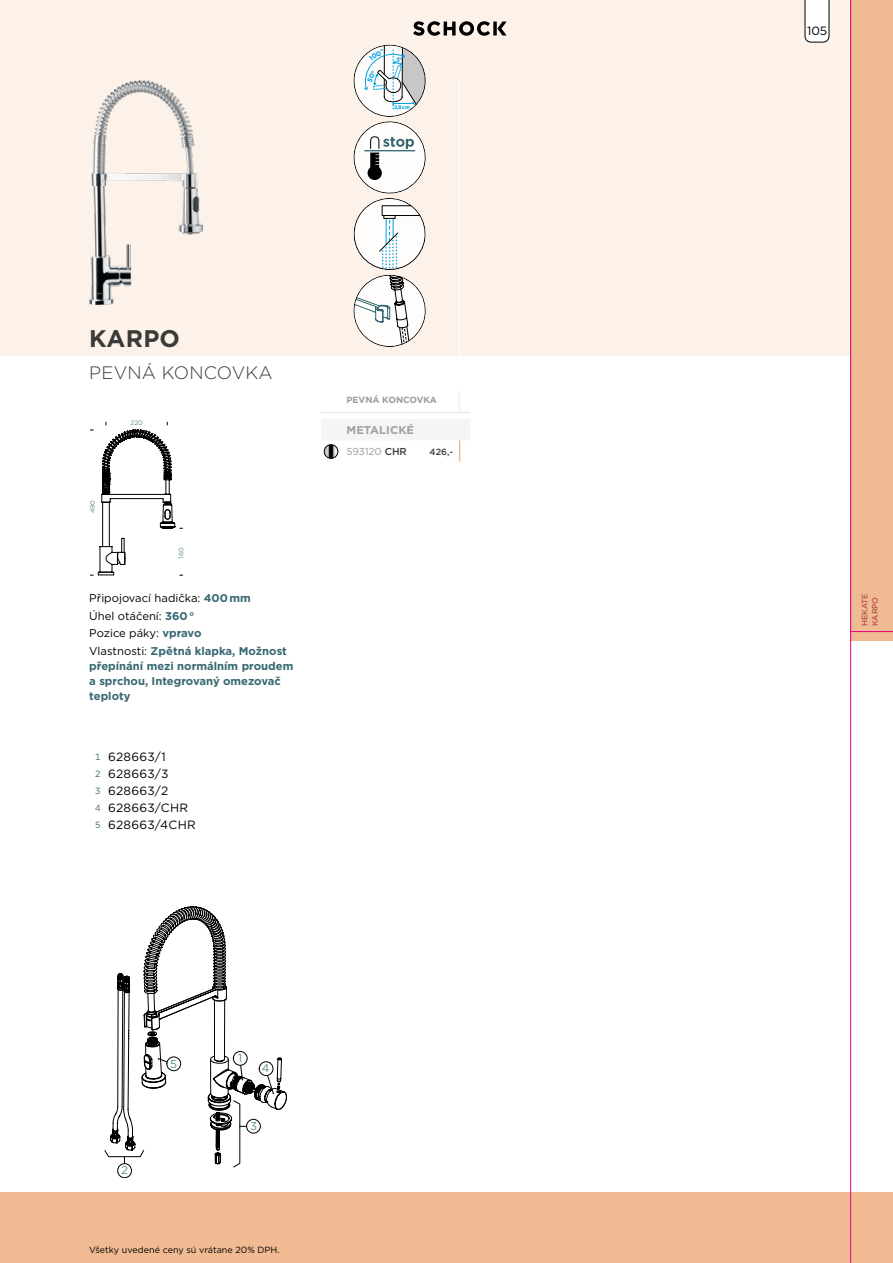
<style>
.page{position:relative;width:893px;height:1263px;background:#fff}
.page>*{position:absolute;margin:0;border:0;box-sizing:border-box;transform-origin:0 0}
.t1{font:700 24px "Gotham";letter-spacing:.01em;color:#3a3a39}
.t2{font:300 18px "Gotham";letter-spacing:.01em;color:#3a3a39}
.t3{font:12px/17px "Gotham";letter-spacing:.025em;color:#000}
.t4{font:11.4px "Gotham";color:#599074}
.t5{font:11.25px/17.5px "Gotham";color:#000}
.t6{font:700 11.25px/15px "Gotham";color:#366872}
.t7{font:700 11.25px "Gotham";color:#a2a0a0}
.t8{font:10.05px "Gotham";color:#9c9c9d}
.t9{font:9px "Gotham";color:#000}
.t10{font:700 9px "Gotham";color:#9c9c9d}
.t11{font:500 9px "Gotham";color:#3a3a39}
.t12{font:500 7.95px/10.5px "Gotham";letter-spacing:-.01em;color:#b7564c}
.t13{font:700 6.9px "Gotham";color:#00a0e4}
.t14{font:6.45px "Gotham";color:#599074}
.t15{font:700 6.15px "Gotham";color:#00a0e4}
.t16{font:700 5.1px "Gotham";color:#00a0e4}
.s1{font-weight:700;color:#366872}
.s2{font-size:9px;color:#366872}
.s3{font-weight:500;color:#3a3a39}
</style>
<div class="page">
<div style="left:0;top:1192px;width:893px;height:71px;background:#f0bb92"></div>
<div style="left:0;top:0;width:893px;height:356px;background:#fcf2e9"></div>
<hr style="left:459px;top:79px;width:1px;height:277px;background:#fff">
<svg style="left:413px;top:21px;width:93px;height:15px"></svg>
<img style="left:89px;top:81px;width:113px;height:223px">
<svg style="left:90px;top:422px;width:93px;height:154px"></svg>
<div style="left:117px;top:1163px;width:15px;height:15px;border:1px solid #000;border-radius:50%"></div>
<svg style="left:105px;top:907px;width:182px;height:261px"></svg>
<svg style="left:321px;top:412px;width:26px;height:1px"></svg>
<hr style="left:347px;top:412px;width:106px;height:1px;background:#ececec">
<svg style="left:453px;top:391px;width:17px;height:22px"></svg>
<svg style="left:323px;top:440px;width:138px;height:22px"></svg>
<img style="left:324px;top:445px;width:14px;height:13px;border-radius:7px">
<div style="left:324px;top:444px;width:14px;height:14px;border:1px solid #000;border-radius:50%"></div>
<svg style="left:805px;top:0;width:24px;height:42px"></svg>
<div style="left:850px;top:0;width:43px;height:640px;background:#f0bb92"></div>
<hr style="left:850px;top:631px;width:43px;height:1px;background:#e5007d">
<hr style="left:850px;top:0;width:1px;height:1263px;background:#e5007d">
<svg style="left:353px;top:45px;width:73px;height:302px"></svg>
<p class="t13" style="left:367px;top:55px;width:18px;rotate:-31deg">100°</p>
<p class="t15" style="left:396px;top:56px;width:8px">3°</p>
<p class="t16" style="left:394px;top:104px;width:17px">2,8cm</p>
<h1 class="t1" style="left:89px;top:323px;width:92px">KARPO</h1>
<h2 class="t2" style="left:89px;top:361px;width:185px">PEVNÁ KONCOVKA</h2>
<p class="t14" style="left:88px;top:513px;width:15px;rotate:-90deg">490</p>
<p class="t14" style="left:130px;top:419px;width:14px">220</p>
<p class="t14" style="left:177px;top:559px;width:13px;rotate:-90deg">160</p>
<p class="t5" style="left:89px;top:589px;width:199px">Připojovací hadička: <span class="s1">400 mm<br></span>Úhel otáčení: <span class="s1">360 °<br></span>Pozice páky: <span class="s1">vpravo<br></span>Vlastnosti: <span class="s1">Zpětná klapka, Možnost</span></p>
<p class="t6" style="left:89px;top:658px;width:206px">přepínání mezi normálním proudem a sprchou, Integrovaný omezovač teploty</p>
<p class="t3" style="left:95px;top:748px;width:102px"><span class="s2">1</span> 628663/1<br><span class="s2">2</span> 628663/3<br><span class="s2">3</span> 628663/2<br><span class="s2">4</span> 628663/CHR<br><span class="s2">5</span> 628663/4CHR</p>
<p class="t10" style="left:347px;top:394px;width:92px">PEVNÁ KONCOVKA</p>
<p class="t7" style="left:347px;top:422px;width:69px">METALICKÉ</p>
<p class="t8" style="left:347px;top:445px;width:62px">593120 <span class="s3">CHR</span></p>
<p class="t11" style="left:430px;top:446px;width:25px">426,-</p>
<p class="t4" style="left:121px;top:1163px;width:8px">2</p>
<p class="t4" style="left:170px;top:1056px;width:8px">5</p>
<p class="t4" style="left:238px;top:1051px;width:6px">1</p>
<p class="t4" style="left:262px;top:1061px;width:9px">4</p>
<p class="t4" style="left:250px;top:1119px;width:8px">3</p>
<p class="t9" style="left:89px;top:1244px;width:192px">Všetky uvedené ceny sú vrátane 20% DPH.</p>
<p class="t3" style="left:807px;top:22px;width:22px">105</p>
<p class="t12" style="left:859px;top:626px;width:34px;rotate:-90deg">HEKATE<br>KARPO</p>
</div>
